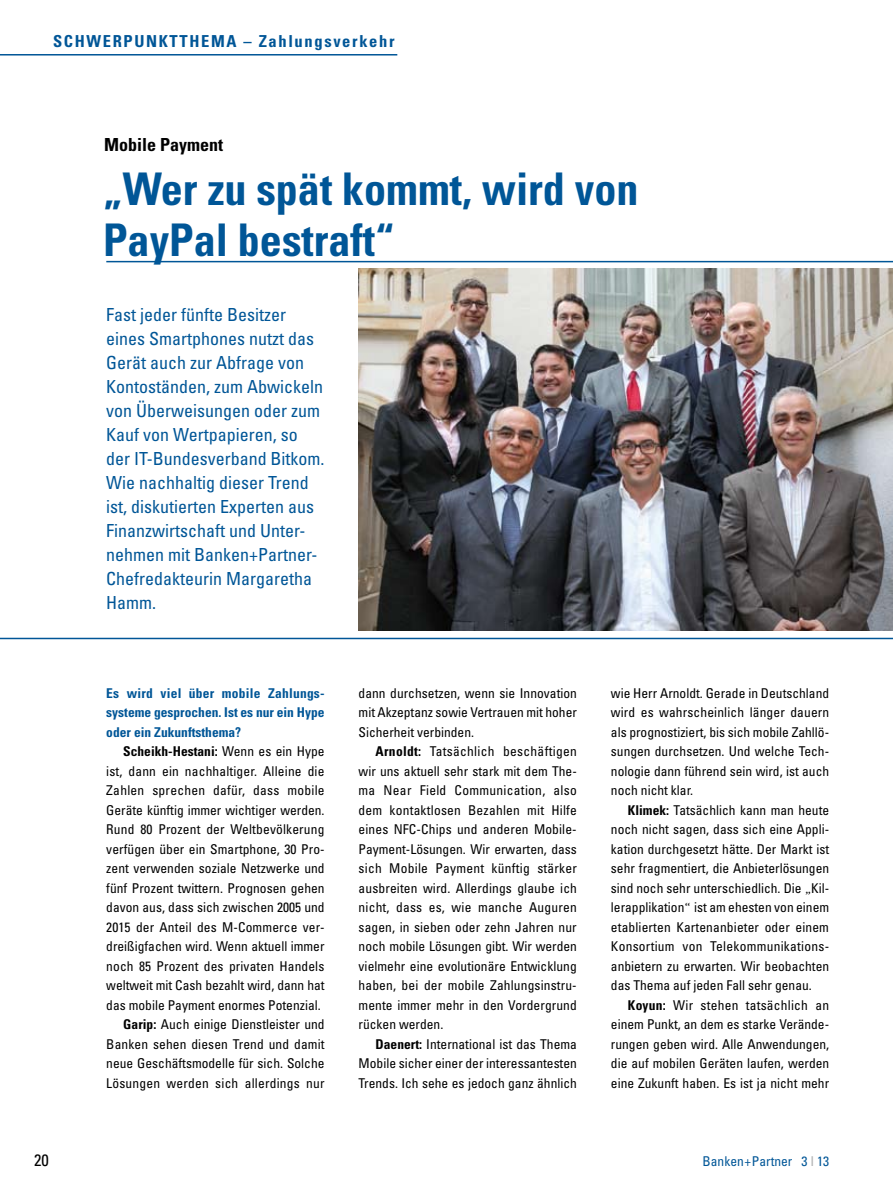
<style>
.page{position:relative;width:893px;height:1191px;background:#fff}
.page>*{position:absolute;margin:0;border:0;box-sizing:border-box;transform-origin:0 0}
.t1{font:700 condensed 45px/51px "Univers LT Std";color:#005697}
.t2{font:condensed 18px/24px "Univers LT Std";color:#005697}
.t3{font:700 condensed 18px "Univers LT Std";color:#000}
.t4{font:700 condensed 16.5px "Univers LT Std";letter-spacing:.1em;color:#005697}
.t5{font:condensed 16.5px "Univers LT Std";color:#000}
.t6{font:condensed 13.5px/19.5px "Univers LT Std";color:#000;text-align:justify}
.t7{font:700 condensed 13.5px/19.5px "Univers LT Std";color:#005697;text-align:justify}
.t8{font:condensed 13.5px "Univers LT Std";color:#005697}
.s1{font-weight:700}
.s2{font-family:"Slimbach Std";font-stretch:normal}
.s3{color:#b1b3b4}
</style>
<div class="page">
<hr style="left:106px;top:261px;width:787px;height:1px;background:#005697">
<img style="left:359px;top:268px;width:534px;height:363px">
<hr style="left:0;top:638px;width:893px;height:1px;background:#005697">
<hr style="left:0;top:54px;width:397px;height:2px;background:#005697">
<p class="t4" style="left:53px;top:31px;width:35px">Schwe</p>
<p class="t4" style="left:113px;top:31px;width:90px">rpunktthema</p>
<p class="t4" style="left:243px;top:31px;width:153px">– Zahlungsverkehr</p>
<h2 class="t3" style="left:104px;top:134px;width:120px">Mobile Payment</h2>
<h1 class="t1" style="left:103px;top:163px;width:537px">„Wer zu spät kommt, wird von<br>PayPal bestraft“</h1>
<p class="t5" style="left:34px;top:1149px;width:16px">20</p>
<p class="t2" style="left:106px;top:302px;width:220px">Fast jeder fünfte Besitzer eines Smartphones nutzt das<br>Gerät auch zur Abfrage von<br>Kontoständen, zum Abwickeln von Überweisungen oder zum<br>Kauf von Wertpapieren, so der IT-Bundesverband Bitkom.<br>Wie nachhaltig dieser Trend ist, diskutierten Experten aus<br>Finanzwirtschaft und Unter&shy;nehmen mit Banken+Partner-<br>Chefredakteurin Margaretha<br>Hamm.</p>
<p class="t7" style="left:106px;top:683px;width:220px">Es wird viel über mobile Zahlungs&shy;systeme gesprochen. Ist es nur ein Hype oder ein Zukunftsthema?</p>
<p class="t6" style="left:106px;top:741px;width:220px;text-align:right"><span class="s1">Scheikh-Hestani:</span> Wenn es ein Hype ist, dann ein nachhaltiger. Alleine die Zahlen sprechen dafür, dass mobile Geräte künftig immer wichtiger werden.<br>Rund 80 Prozent der Weltbevölkerung verfügen über ein Smartphone, 30 Pro&shy;zent verwenden soziale Netzwerke und fünf Prozent twittern. Prognosen gehen davon aus, dass sich zwischen 2005 und 2015 der Anteil des M-Commerce ver&shy;dreißigfachen wird. Wenn aktuell immer noch 85 Prozent des privaten Handels weltweit mit Cash bezahlt wird, dann hat das mobile Payment enormes Potenzial.<br><span class="s1">Garip:</span> Auch einige Dienstleister und Banken sehen diesen Trend und damit neue Geschäftsmodelle für sich. Solche Lösungen werden sich allerdings nur</p>
<p class="t6" style="left:359px;top:683px;width:220px">dann durchsetzen, wenn sie Innovation mit Akzeptanz sowie Vertrauen mit hoher Sicherheit verbinden.</p>
<p class="t6" style="left:359px;top:741px;width:220px;text-indent:17px"><span class="s1">Arnoldt:</span> Tatsächlich beschäftigen wir uns aktuell sehr stark mit dem The&shy;ma Near Field Communication, also dem kontaktlosen Bezahlen mit Hilfe eines NFC-Chips und anderen Mobile-Payment-Lösungen. Wir erwarten, dass sich Mobile Payment künftig stärker ausbreiten wird. Allerdings glaube ich nicht, dass es, wie manche Auguren sagen, in sieben oder zehn Jahren nur noch mobile Lösungen gibt. Wir werden vielmehr eine evolutionäre Entwicklung haben, bei der mobile Zahlungsinstru&shy;mente immer mehr in den Vordergrund rücken werden.</p>
<p class="t6" style="left:359px;top:1034px;width:220px;text-indent:17px"><span class="s1">Daenert:</span> International ist das Thema Mobile sicher einer der interessantesten Trends. Ich sehe es jedoch ganz ähnlich</p>
<p class="t6" style="left:611px;top:683px;width:220px">wie Herr Arnoldt. Gerade in Deutschland wird es wahrscheinlich länger dauern als prognostiziert, bis sich mobile Zahllö&shy;sungen durchsetzen. Und welche Tech&shy;nologie dann führend sein wird, ist auch noch nicht klar.</p>
<p class="t6" style="left:611px;top:800px;width:220px;text-indent:17px"><span class="s1">Klimek:</span> Tatsächlich kann man heute noch nicht sagen, dass sich eine Appli&shy;kation durchgesetzt hätte. Der Markt ist sehr fragmentiert, die Anbieterlösungen sind noch sehr unterschiedlich. Die <span class="s2">„</span>Kil&shy;lerapplikation<span class="s2">“</span> ist am ehesten von einem etablierten Kartenanbieter oder einem Konsortium von Telekommunikations&shy;anbietern zu erwarten. Wir beobachten das Thema auf jeden Fall sehr genau.</p>
<p class="t6" style="left:611px;top:995px;width:220px;text-indent:17px"><span class="s1">Koyun:</span> Wir stehen tatsächlich an einem Punkt, an dem es starke Verände&shy;rungen geben wird. Alle Anwendungen, die auf mobilen Geräten laufen, werden eine Zukunft haben. Es ist ja nicht mehr</p>
<p class="t8" style="left:703px;top:1152px;width:128px">Banken+Partner 3 <span class="s3">I</span> 13</p>
</div>
